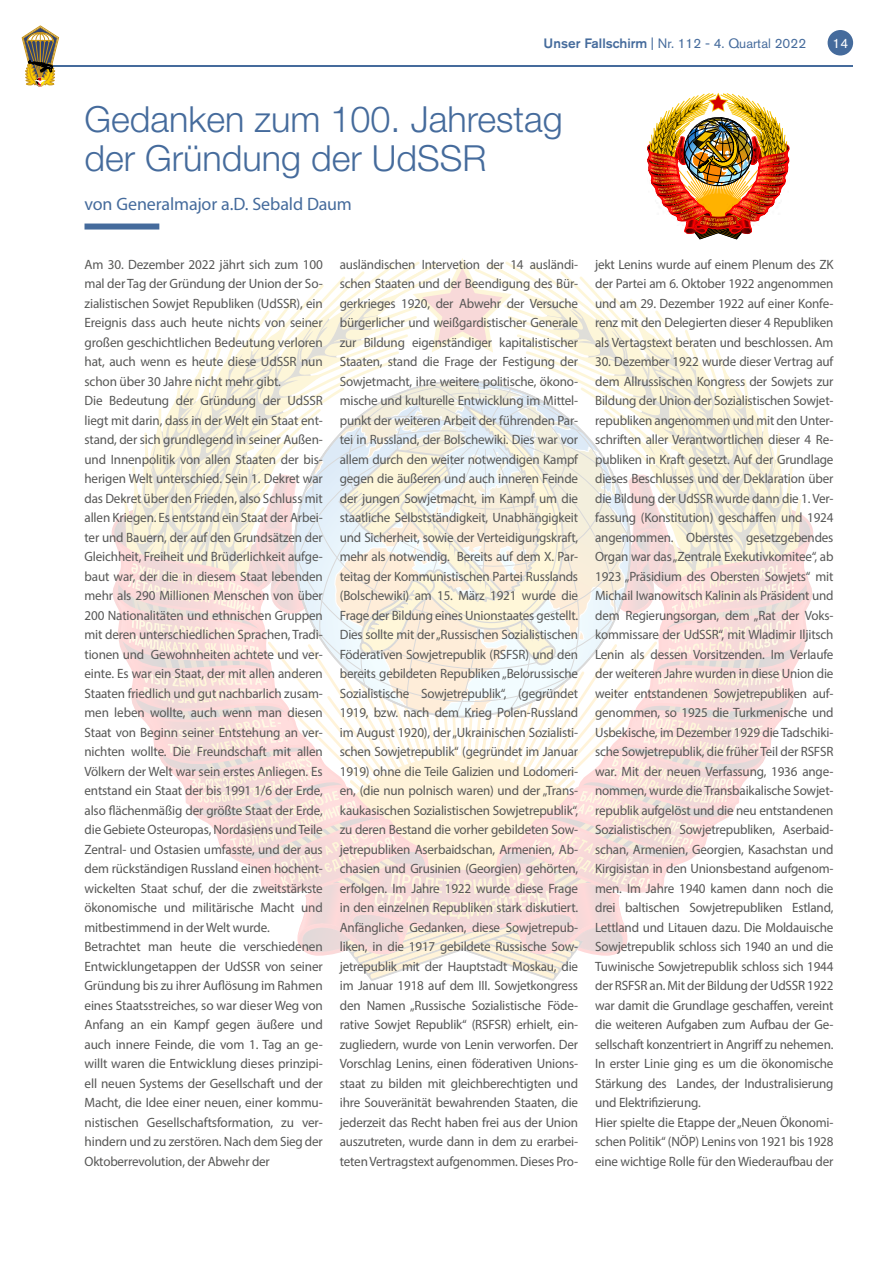
<style>
.page{position:relative;width:893px;height:1263px;background:#fff}
.page>*{position:absolute;margin:0;border:0;box-sizing:border-box;transform-origin:0 0}
.t1{font:300 36px/39px "Helvetica Neue LT Std";color:#456b9c}
.t2{font:18px "Myriad Pro";letter-spacing:-.005em;color:#456b9c}
.t3{font:13.5px/19.5px "Myriad Pro";letter-spacing:-.015em;color:#575756}
.t4{font:13.5px "Akzidenz Grotesk Pro";color:#456b9c}
.t5{font:13.5px "Akzidenz Grotesk Pro";color:#fff}
.s1{font-weight:500}
</style>
<div class="page">
<svg style="left:111px;top:258px;width:702px;height:723px"></svg>
<div style="left:85px;top:224px;width:74px;height:6px;background:#456b9c"></div>
<img style="left:647px;top:93px;width:143px;height:146px">
<div style="left:828px;top:30px;width:25px;height:26px;background:#456b9c;border-radius:50%"></div>
<hr style="left:47px;top:65px;width:806px;height:1px;background:#456b9c">
<svg style="left:22px;top:25px;width:37px;height:61px"></svg>
<p class="t4" style="left:544px;top:34px;width:264px"><span class="s1">Unser Fallschirm</span> | Nr. 112 - 4. Quartal 2022</p>
<p class="t5" style="left:832px;top:34px;width:17px">14</p>
<h1 class="t1" style="left:85px;top:99px;width:480px">Gedanken zum 100. Jahrestag der Gründung der UdSSR</h1>
<h2 class="t2" style="left:85px;top:193px;width:269px">von Generalmajor a.D. Sebald Daum</h2>
<p class="t3" style="left:85px;top:254px;width:240px">Am 30. Dezember 2022 jährt sich zum 100 mal der Tag der Gründung der Union der So&shy;zialistischen Sowjet Republiken (UdSSR), ein Ereignis dass auch heute nichts von seiner großen geschichtlichen Bedeutung verloren hat, auch wenn es heute diese UdSSR nun schon über 30 Jahre nicht mehr gibt.<br>Die Bedeutung der Gründung der UdSSR liegt mit darin, dass in der Welt ein Staat ent&shy;stand, der sich grundlegend in seiner Außen&shy;und Innenpolitik von allen Staaten der bis&shy;herigen Welt unterschied. Sein 1. Dekret war das Dekret über den Frieden, also Schluss mit allen Kriegen. Es entstand ein Staat der Arbei&shy;ter und Bauern, der auf den Grundsätzen der Gleichheit, Freiheit und Brüderlichkeit aufge&shy;baut war, der die in diesem Staat lebenden mehr als 290 Millionen Menschen von über 200 Nationalitäten und ethnischen Gruppen mit deren unterschiedlichen Sprachen, Tradi&shy;tionen und Gewohnheiten achtete und ver&shy;einte. Es war ein Staat, der mit allen anderen Staaten friedlich und gut nachbarlich zusam&shy;men leben wollte, auch wenn man diesen Staat von Beginn seiner Entstehung an ver&shy;nichten wollte. Die Freundschaft mit allen Völkern der Welt war sein erstes Anliegen. Es entstand ein Staat der bis 1991 1/6 der Erde, also flächenmäßig der größte Staat der Erde, die Gebiete Osteuropas, Nordasiens und Teile Zentral- und Ostasien umfasste, und der aus dem rückständigen Russland einen hochent&shy;wickelten Staat schuf, der die zweitstärkste ökonomische und militärische Macht und mitbestimmend in der Welt wurde.<br>Betrachtet man heute die verschiedenen Entwicklungetappen der UdSSR von seiner Gründung bis zu ihrer Auflösung im Rahmen eines Staatsstreiches, so war dieser Weg von Anfang an ein Kampf gegen äußere und auch innere Feinde, die vom 1. Tag an ge&shy;willt waren die Entwicklung dieses prinzipi&shy;ell neuen Systems der Gesellschaft und der Macht, die Idee einer neuen, einer kommu&shy;nistischen Gesellschaftsformation, zu ver&shy;hindern und zu zerstören. Nach dem Sieg der Oktoberrevolution, der Abwehr der</p>
<p class="t3" style="left:340px;top:254px;width:240px;text-align:justify">ausländischen Intervetion der 14 ausländi&shy;schen Staaten und der Beendigung des Bür&shy;gerkrieges 1920, der Abwehr der Versuche bürgerlicher und weißgardistischer Generale zur Bildung eigenständiger kapitalistischer Staaten, stand die Frage der Festigung der Sowjetmacht, ihre weitere politische, ökono&shy;mische und kulturelle Entwicklung im Mittel&shy;punkt der weiteren Arbeit der führenden Par&shy;tei in Russland, der Bolschewiki. Dies war vor allem durch den weiter notwendigen Kampf gegen die äußeren und auch inneren Feinde der jungen Sowjetmacht, im Kampf um die staatliche Selbstständigkeit, Unabhängigkeit und Sicherheit, sowie der Verteidigungskraft, mehr als notwendig. Bereits auf dem X. Par&shy;teitag der Kommunistischen Partei Russlands (Bolschewiki) am 15. März 1921 wurde die Frage der Bildung eines Unionstaates gestellt.<br>Dies sollte mit der „Russischen Sozialistischen Föderativen Sowjetrepublik (RSFSR) und den bereits gebildeten Republiken „Belorussische Sozialistische Sowjetrepublik“, (gegründet 1919, bzw. nach dem Krieg Polen-Russland im August 1920), der „Ukrainischen Sozialisti&shy;schen Sowjetrepublik“ (gegründet im Januar 1919) ohne die Teile Galizien und Lodomeri&shy;en, (die nun polnisch waren) und der „Trans&shy;kaukasischen Sozialistischen Sowjetrepublik“, zu deren Bestand die vorher gebildeten Sow&shy;jetrepubliken Aserbaidschan, Armenien, Ab&shy;chasien und Grusinien (Georgien) gehörten, erfolgen. Im Jahre 1922 wurde diese Frage in den einzelnen Republiken stark diskutiert.<br>Anfängliche Gedanken, diese Sowjetrepub&shy;liken, in die 1917 gebildete Russische Sow&shy;jetrepublik mit der Hauptstadt Moskau, die im Januar 1918 auf dem III. Sowjetkongress den Namen „Russische Sozialistische Föde&shy;rative Sowjet Republik“ (RSFSR) erhielt, ein&shy;zugliedern, wurde von Lenin verworfen. Der Vorschlag Lenins, einen föderativen Unions&shy;staat zu bilden mit gleichberechtigten und ihre Souveränität bewahrenden Staaten, die jederzeit das Recht haben frei aus der Union auszutreten, wurde dann in dem zu erarbei&shy;teten Vertragstext aufgenommen. Dieses Pro-</p>
<p class="t3" style="left:595px;top:254px;width:240px;text-align:justify">jekt Lenins wurde auf einem Plenum des ZK der Partei am 6. Oktober 1922 angenommen und am 29. Dezember 1922 auf einer Konfe&shy;renz mit den Delegierten dieser 4 Republiken als Vertagstext beraten und beschlossen. Am</p>
<p class="t3" style="left:595px;top:351px;width:240px">30. Dezember 1922 wurde dieser Vertrag auf dem Allrussischen Kongress der Sowjets zur Bildung der Union der Sozialistischen Sowjet&shy;republiken angenommen und mit den Unter&shy;schriften aller Verantwortlichen dieser 4 Re&shy;publiken in Kraft gesetzt. Auf der Grundlage dieses Beschlusses und der Deklaration über die Bildung der UdSSR wurde dann die 1. Ver&shy;fassung (Konstitution) geschaffen und 1924 angenommen. Oberstes gesetzgebendes Organ war das „Zentrale Exekutivkomitee“, ab 1923 „Präsidium des Obersten Sowjets“ mit Michail Iwanowitsch Kalinin als Präsident und dem Regierungsorgan, dem „Rat der Voks&shy;kommissare der UdSSR“, mit Wladimir Iljitsch Lenin als dessen Vorsitzenden. Im Verlaufe der weiteren Jahre wurden in diese Union die weiter entstandenen Sowjetrepubliken auf&shy;genommen, so 1925 die Turkmenische und Usbekische, im Dezember 1929 die Tadschiki&shy;sche Sowjetrepublik, die früher Teil der RSFSR war. Mit der neuen Verfassung, 1936 ange&shy;nommen, wurde die Transbaikalische Sowjet&shy;republik aufgelöst und die neu entstandenen Sozialistischen Sowjetrepubliken, Aserbaid&shy;schan, Armenien, Georgien, Kasachstan und Kirgisistan in den Unionsbestand aufgenom&shy;men. Im Jahre 1940 kamen dann noch die drei baltischen Sowjetrepubliken Estland, Lettland und Litauen dazu. Die Moldauische Sowjetrepublik schloss sich 1940 an und die Tuwinische Sowjetrepublik schloss sich 1944 der RSFSR an. Mit der Bildung der UdSSR 1922 war damit die Grundlage geschaffen, vereint die weiteren Aufgaben zum Aufbau der Ge&shy;sellschaft konzentriert in Angriff zu nehemen.<br>In erster Linie ging es um die ökonomische Stärkung des Landes, der Industralisierung und Elektrifizierung.<br>Hier spielte die Etappe der „Neuen Ökonomi&shy;schen Politik“ (NÖP) Lenins von 1921 bis 1928 eine wichtige Rolle für den Wiederaufbau der</p>
</div>
